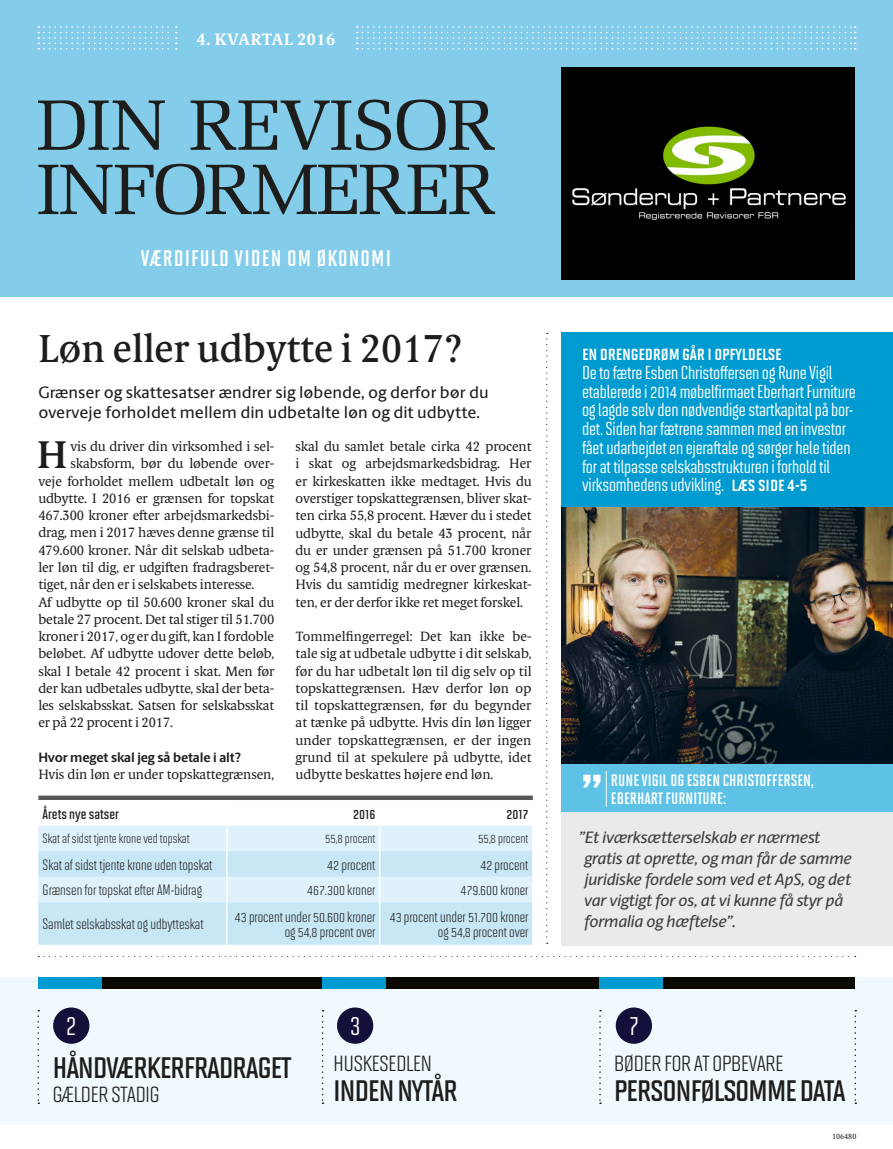
<style>
.page{position:relative;width:893px;height:1149px;background:#fff}
.page>*{position:absolute;margin:0;border:0;box-sizing:border-box;transform-origin:0 0}
.t1{font:800 43.65px "Berling Sans";color:#fff}
.t2{font:500 39px "Berling Serif Text";color:#1d1d1b}
.t3{font:600 38.55px "Berling Serif Text";color:#1d1d1b}
.t4{font:34.5px "Solano Gothic MVB Sb SC";letter-spacing:-.04em;color:#1d1d1b}
.t5{font:25.5px "Solano Gothic MVB Rg SC";letter-spacing:-.03em;color:#1d1d1b}
.t6{font:25.5px "Solano Gothic MVB Md Cap";color:#fff}
.t7{font:700 22.5px "Solano Gothic MVB";letter-spacing:.05em;color:#fff}
.t8{font:500 18.75px/18.8px "Solano Gothic MVB";letter-spacing:-.01em;color:#fff}
.t9{font:18.75px "Solano Gothic MVB Bd SC";letter-spacing:-.01em;color:#fff}
.t10{font:italic 500 16.5px/21px "Berling Sans";letter-spacing:-.01em;color:#3c3c3b}
.t11{font:500 16.5px/19.5px "Berling Sans";color:#1d1d1b}
.t12{font:16.5px/18px "Solano Gothic MVB Bd Cap";color:#fff}
.t13{font:700 16.5px "Berling Serif Text";letter-spacing:.04em;color:#fff}
.t14{font:15px/15px "Solano Gothic MVB";color:#1d1d1b;text-align:right}
.t15{font:600 15px "Solano Gothic MVB";color:#1d1d1b}
.t16{font:13.5px/17.2px "Berling Serif Text";letter-spacing:-.01em;color:#1d1d1b;text-align:justify}
.t17{font:13.5px "Solano Gothic MVB";color:#1d1d1b}
.t18{font:700 13.5px "Berling Sans";letter-spacing:-.01em;color:#1d1d1b}
.t19{font:7.5px "Berling Serif Text";color:#1d1d1b}
.s1{font-family:"Solano Gothic MVB Bd SC";font-weight:400}
</style>
<div class="page">
<img style="left:561px;top:507px;width:331px;height:257px">
<svg style="left:546px;top:333px;width:2px;height:610px"></svg>
<div style="left:0;top:977px;width:892px;height:147px;background:#f0f9fd"></div>
<div style="left:38px;top:977px;width:817px;height:11px;background:#0c0802"></div>
<div style="left:337px;top:1007px;width:36px;height:36px;background:#131139;border-radius:50%"></div>
<div style="left:616px;top:1007px;width:36px;height:36px;background:#131139;border-radius:50%"></div>
<div style="left:53px;top:1007px;width:36px;height:36px;background:#131139;border-radius:50%"></div>
<svg style="left:38px;top:1010px;width:1px;height:93px"></svg>
<svg style="left:854px;top:1010px;width:2px;height:93px"></svg>
<svg style="left:322px;top:1010px;width:2px;height:93px"></svg>
<svg style="left:599px;top:1009px;width:2px;height:94px"></svg>
<div style="left:38px;top:977px;width:64px;height:11px;background:#009bd0"></div>
<div style="left:322px;top:977px;width:64px;height:11px;background:#009bd0"></div>
<div style="left:599px;top:977px;width:64px;height:11px;background:#009bd0"></div>
<div style="left:561px;top:332px;width:331px;height:175px;background:#009bd0"></div>
<div style="left:561px;top:790px;width:331px;height:155px;background:#ebeaea"></div>
<div style="left:561px;top:764px;width:331px;height:47px;background:#5dc2e5"></div>
<hr style="left:606px;top:770px;width:1px;height:36px;background:#fff">
<div style="left:38px;top:901px;width:494px;height:43px;background:#c8e7f6"></div>
<hr style="left:226px;top:901px;width:1px;height:43px;background:#fff">
<hr style="left:379px;top:901px;width:2px;height:43px;background:#fff">
<svg style="left:38px;top:795px;width:495px;height:106px"></svg>
<hr style="left:379px;top:825px;width:2px;height:25px;background:#fff">
<hr style="left:532px;top:825px;width:2px;height:25px;background:#fff">
<div style="left:0;top:1px;width:892px;height:295px;background:#83cdea"></div>
<svg style="left:38px;top:26px;width:818px;height:24px"></svg>
<svg style="left:38px;top:164px;width:457px;height:51px"></svg>
<svg style="left:38px;top:99px;width:457px;height:51px"></svg>
<div style="left:561px;top:67px;width:294px;height:213px;background:#010101"></div>
<img style="left:572px;top:126px;width:274px;height:94px">
<p class="t13" style="left:197px;top:30px;width:140px">4. KVARTAL 2016</p>
<h3 class="t7" style="left:141px;top:246px;width:252px">VÆRDIFULD VIDEN OM ØKONOMI</h3>
<h2 class="t2" style="left:38px;top:325px;width:425px">Løn eller udbytte i 2017?</h2>
<p class="t11" style="left:38px;top:383px;width:452px">Grænser og skattesatser ændrer sig løbende, og derfor bør du overveje forholdet mellem din udbetalte løn og dit udbytte.</p>
<p class="t16" style="left:71px;top:437px;width:205px">vis du driver din virksomhed i sel-</p>
<p class="t16" style="left:71px;top:455px;width:205px">skabsform, bør du løbende over-</p>
<p class="t16" style="left:38px;top:472px;width:237px">veje forholdet mellem udbetalt løn og</p>
<p class="t16" style="left:38px;top:489px;width:237px">udbytte. I 2016 er grænsen for topskat</p>
<p class="t16" style="left:38px;top:506px;width:237px">467.300 kroner efter arbejdsmarkedsbi-</p>
<p class="t16" style="left:38px;top:524px;width:237px">drag, men i 2017 hæves denne grænse til</p>
<p class="t16" style="left:38px;top:541px;width:237px">479.600 kroner. Når dit selskab udbeta-</p>
<p class="t16" style="left:38px;top:558px;width:237px">ler løn til dig, er udgiften fradragsberet-</p>
<p class="t16" style="left:38px;top:575px;width:217px">tiget, når den er i selskabets interesse.</p>
<p class="t16" style="left:38px;top:593px;width:237px">Af udbytte op til 50.600 kroner skal du</p>
<p class="t16" style="left:38px;top:610px;width:237px">betale 27 procent. Det tal stiger til 51.700</p>
<p class="t16" style="left:38px;top:627px;width:237px">kroner i 2017, og er du gift, kan I fordoble</p>
<p class="t16" style="left:38px;top:644px;width:237px">beløbet. Af udbytte udover dette beløb,</p>
<p class="t16" style="left:38px;top:662px;width:237px">skal I betale 42 procent i skat. Men før</p>
<p class="t16" style="left:38px;top:679px;width:237px">der kan udbetales udbytte, skal der beta-</p>
<p class="t16" style="left:38px;top:696px;width:237px">les selskabsskat. Satsen for selskabsskat</p>
<p class="t16" style="left:38px;top:713px;width:136px">er på 22 procent i 2017.</p>
<p class="t18" style="left:38px;top:748px;width:204px">Hvor meget skal jeg så betale i alt?</p>
<p class="t16" style="left:38px;top:765px;width:237px">Hvis din løn er under topskattegrænsen,</p>
<h3 class="t3" style="left:37px;top:432px;width:32px">H</h3>
<p class="t16" style="left:296px;top:437px;width:237px">skal du samlet betale cirka 42 procent i skat og arbejdsmarkedsbidrag. Her er kirkeskatten ikke medtaget. Hvis du overstiger topskattegrænsen, bliver skat&shy;ten cirka 55,8 procent. Hæver du i stedet udbytte, skal du betale 43 procent, når du er under grænsen på 51.700 kroner og 54,8 procent, når du er over grænsen.<br>Hvis du samtidig medregner kirkeskat&shy;ten, er der derfor ikke ret meget forskel.</p>
<p class="t16" style="left:296px;top:627px;width:237px">Tommelfingerregel: Det kan ikke be&shy;tale sig at udbetale udbytte i dit selskab, før du har udbetalt løn til dig selv op til topskattegrænsen. Hæv derfor løn op til topskattegrænsen, før du begynder at tænke på udbytte. Hvis din løn ligger under topskattegrænsen, er der ingen grund til at spekulere på udbytte, idet udbytte beskattes højere end løn.</p>
<p class="t15" style="left:43px;top:805px;width:78px">Årets nye satser</p>
<p class="t15" style="left:353px;top:804px;width:24px">2016</p>
<p class="t15" style="left:506px;top:804px;width:24px">2017</p>
<p class="t17" style="left:43px;top:831px;width:149px">Skat af sidst tjente krone ved topskat</p>
<p class="t17" style="left:325px;top:831px;width:52px">55,8 procent</p>
<p class="t17" style="left:478px;top:831px;width:52px">55,8 procent</p>
<p class="t14" style="left:43px;top:856px;width:171px">Skat af sidst tjente krone uden topskat</p>
<p class="t14" style="left:327px;top:856px;width:50px">42 procent</p>
<p class="t14" style="left:480px;top:856px;width:50px">42 procent</p>
<p class="t14" style="left:43px;top:882px;width:161px">Grænsen for topskat efter AM-bidrag</p>
<p class="t14" style="left:307px;top:882px;width:70px">467.300 kroner</p>
<p class="t14" style="left:460px;top:882px;width:70px">479.600 kroner</p>
<p class="t14" style="left:43px;top:916px;width:163px">Samlet selskabsskat og udbytteskat</p>
<p class="t14" style="left:235px;top:908px;width:142px">43 procent under 50.600 kroner og 54,8 procent over</p>
<p class="t14" style="left:390px;top:908px;width:140px">43 procent under 51.700 kroner og 54,8 procent over</p>
<h3 class="t9" style="left:582px;top:343px;width:201px">EN DRENGEDRØM GÅR I OPFYLDELSE</h3>
<p class="t8" style="left:582px;top:363px;width:275px">De to fætre Esben Christoffersen og Rune Vigil etablerede i 2014 møbelfirmaet Eberhart Furniture og lagde selv den nødvendige startkapital på bor&shy;det. Siden har fætrene sammen med en investor fået udarbejdet en ejeraftale og sørger hele tiden for at tilpasse selskabsstrukturen i forhold til virksomhedens udvikling. <span class="s1">LÆS SIDE 4-5</span></p>
<h1 class="t1" style="left:582px;top:762px;width:22px">”</h1>
<p class="t12" style="left:611px;top:771px;width:204px">RUNE VIGIL OG ESBEN CHRISTOFFERSEN,<br>EBERHART FURNITURE:</p>
<p class="t10" style="left:584px;top:826px;width:269px;text-indent:-5px">”Et iværksætterselskab er nærmest gratis at oprette, og man får de samme juridiske fordele som ved et ApS, og det var vigtigt for os, at vi kunne få styr på formalia og hæftelse”.</p>
<h3 class="t6" style="left:66px;top:1012px;width:12px">2</h3>
<h3 class="t6" style="left:350px;top:1012px;width:12px">3</h3>
<h3 class="t6" style="left:629px;top:1012px;width:12px">7</h3>
<h3 class="t4" style="left:53px;top:1046px;width:241px">HÅNDVÆRKERFRADRAGET</h3>
<h3 class="t5" style="left:53px;top:1078px;width:109px">GÆLDER STADIG</h3>
<h3 class="t5" style="left:333px;top:1047px;width:101px">HUSKESEDLEN</h3>
<h3 class="t4" style="left:333px;top:1069px;width:126px">INDEN NYTÅR</h3>
<h3 class="t5" style="left:614px;top:1047px;width:171px">BØDER FOR AT OPBEVARE</h3>
<h3 class="t4" style="left:614px;top:1069px;width:233px">PERSONFØLSOMME DATA</h3>
<p class="t19" style="left:832px;top:1131px;width:26px">106480</p>
</div>
